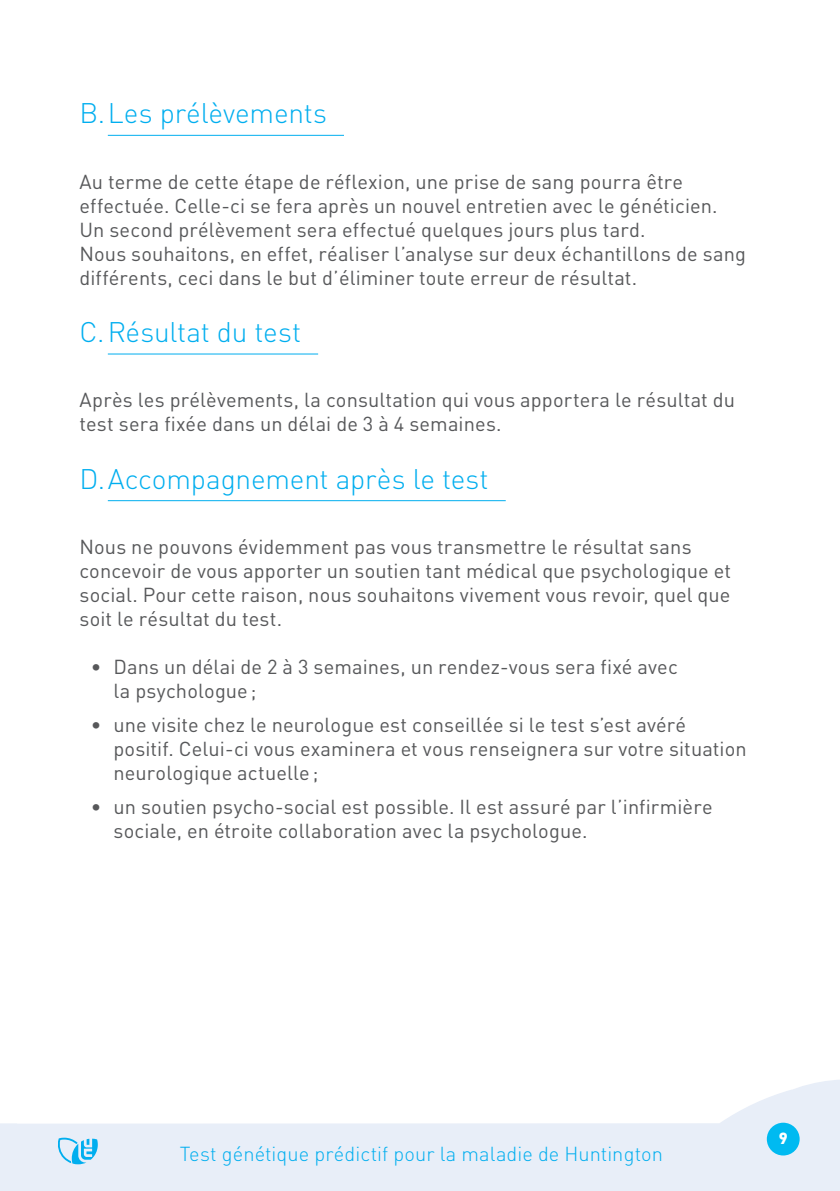
<style>
.page{position:relative;width:840px;height:1191px;background:#fff}
.page>*{position:absolute;margin:0;border:0;box-sizing:border-box;transform-origin:0 0}
.t1{font:300 28px "DINOT";letter-spacing:-.005em;color:#00aeef}
.Corps_de_texte{font:20px/24px "DINOT";letter-spacing:.005em;color:#57585a}
.t2{font:300 20px "DINOT";letter-spacing:.005em;color:#00aeef}
.t3{font:900 16px "DINOT";color:#fff}
</style>
<div class="page">
<svg style="left:0;top:1080px;width:839px;height:111px;fill:#e8eef8"></svg>
<div style="left:766px;top:1122px;width:33px;height:33px;background:#00baf1;border-radius:50%"></div>
<svg style="left:57px;top:1137px;width:41px;height:27px"></svg>
<hr style="left:108px;top:135px;width:236px;height:1px;background:#00aeef">
<hr style="left:108px;top:353px;width:210px;height:1px;background:#00aeef">
<hr style="left:108px;top:500px;width:397px;height:1px;background:#00aeef">
<p class="t1" style="left:79px;top:96px;width:249px">B.Les prélèvements</p>
<p class="Corps_de_texte" style="left:79px;top:169px;width:639px">Au terme de cette étape de réflexion, une prise de sang pourra être effectuée. Celle-ci se fera après un nouvel entretien avec le généticien.</p>
<p class="Corps_de_texte" style="left:79px;top:217px;width:567px">Un second prélèvement sera effectué quelques jours plus tard.</p>
<p class="Corps_de_texte" style="left:79px;top:241px;width:667px">Nous souhaitons, en effet, réaliser l’analyse sur deux échantillons de sang différents, ceci dans le but d’éliminer toute erreur de résultat.</p>
<p class="t1" style="left:79px;top:315px;width:223px">C.Résultat du test</p>
<p class="Corps_de_texte" style="left:79px;top:387px;width:656px">Après les prélèvements, la consultation qui vous apportera le résultat du test sera fixée dans un délai de 3 à 4 semaines.</p>
<p class="t1" style="left:79px;top:461px;width:410px">D.Accompagnement après le test</p>
<p class="Corps_de_texte" style="left:79px;top:534px;width:652px">Nous ne pouvons évidemment pas vous transmettre le résultat sans concevoir de vous apporter un soutien tant médical que psychologique et social. Pour cette raison, nous souhaitons vivement vous revoir, quel que soit le résultat du test.</p>
<p class="Corps_de_texte" style="left:113px;top:654px;width:565px;text-indent:-23px">• Dans un délai de 2 à 3 semaines, un rendez-vous sera fixé avec la psychologue;</p>
<p class="Corps_de_texte" style="left:113px;top:712px;width:634px;text-indent:-23px">• une visite chez le neurologue est conseillée si le test s’est avéré positif. Celui-ci vous examinera et vous renseignera sur votre situation neurologique actuelle;</p>
<p class="Corps_de_texte" style="left:113px;top:794px;width:600px;text-indent:-23px">• un soutien psycho-social est possible. Il est assuré par l’infirmière sociale, en étroite collaboration avec la psychologue.</p>
<p class="t2" style="left:180px;top:1141px;width:484px">Test génétique prédictif pour la maladie de Huntington</p>
<p class="t3" style="left:778px;top:1127px;width:10px">9</p>
</div>
